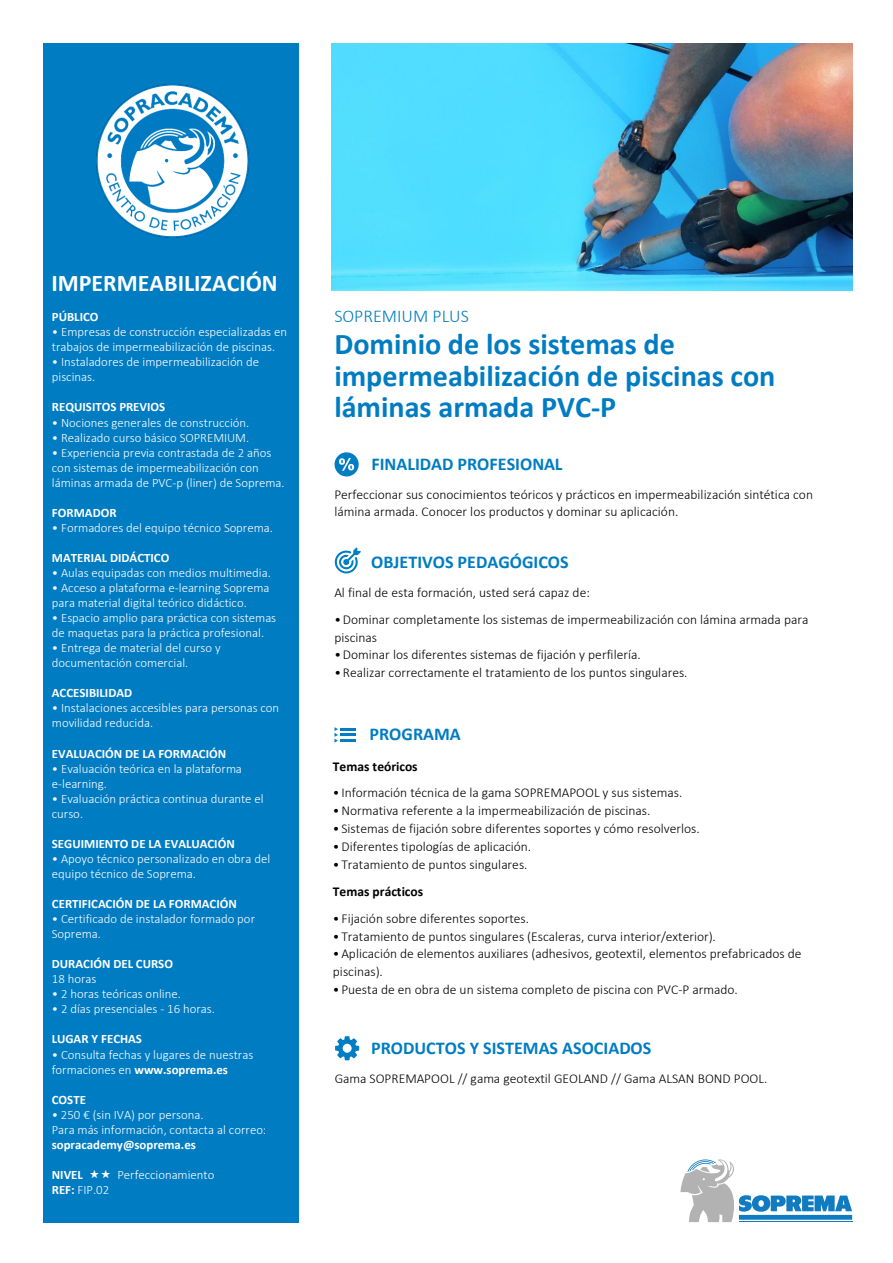
<style>
.page{position:relative;width:893px;height:1263px;background:#fff}
.page>*{position:absolute;margin:0;border:0;box-sizing:border-box;transform-origin:0 0}
.t1{font:700 30.15px/31.7px "Calibri";color:#007cc3}
.t2{font:700 24px "Calibri";color:#fff}
.t3{font:700 18px "Calibri";color:#007cc3}
.t4{font:300 18px "Calibri";color:#007cc3}
.t5{font:300 13.5px/17.9px "Calibri";color:#000}
.t6{font:700 13.5px "Calibri";color:#000}
.t7{font:300 12.75px/15.1px "Calibri";color:#fff}
.t8{font:700 12.75px/15px "Calibri";color:#fff}
.s1{font-weight:300}
.s2{font-weight:700}
</style>
<div class="page">
<div style="left:43px;top:43px;width:256px;height:1179px;background:#007cc3"></div>
<img style="left:96px;top:84px;width:153px;height:154px">
<svg style="left:335px;top:547px;width:26px;height:26px"></svg>
<div style="left:335px;top:452px;width:24px;height:24px;background:#007dc3;border-radius:50%"></div>
<svg style="left:339px;top:458px;width:15px;height:13px"></svg>
<svg style="left:334px;top:727px;width:22px;height:16px"></svg>
<svg style="left:335px;top:1036px;width:24px;height:24px"></svg>
<svg style="left:680px;top:1159px;width:172px;height:63px"></svg>
<img style="left:331px;top:44px;width:521px;height:246px">
<p class="t2" style="left:51px;top:266px;width:228px">IMPERMEABILIZACIÓN</p>
<p class="t8" style="left:52px;top:309px;width:48px">PÚBLICO</p>
<p class="t7" style="left:52px;top:324px;width:237px">• Empresas de construcción especializadas en trabajos de impermeabilización de piscinas.</p>
<p class="t7" style="left:52px;top:354px;width:209px">• Instaladores de impermeabilización de piscinas.</p>
<p class="t8" style="left:52px;top:399px;width:115px">REQUISITOS PREVIOS</p>
<p class="t7" style="left:52px;top:415px;width:199px">• Nociones generales de construcción.</p>
<p class="t7" style="left:52px;top:430px;width:199px">• Realizado curso básico SOPREMIUM.</p>
<p class="t7" style="left:52px;top:445px;width:234px">• Experiencia previa contrastada de 2 años con sistemas de impermeabilización con láminas armada de PVC-p (liner) de Soprema.</p>
<p class="t8" style="left:52px;top:505px;width:66px">FORMADOR</p>
<p class="t7" style="left:52px;top:520px;width:223px">• Formadores del equipo técnico Soprema.</p>
<p class="t8" style="left:52px;top:550px;width:119px">MATERIAL DIDÁCTICO</p>
<p class="t7" style="left:52px;top:565px;width:221px">• Aulas equipadas con medios multimedia.</p>
<p class="t7" style="left:52px;top:580px;width:219px">• Acceso a plataforma e-learning Soprema para material digital teórico didáctico.</p>
<p class="t7" style="left:52px;top:610px;width:226px">• Espacio amplio para práctica con sistemas de maquetas para la práctica profesional.</p>
<p class="t7" style="left:52px;top:640px;width:170px">• Entrega de material del curso y documentación comercial.</p>
<p class="t8" style="left:52px;top:685px;width:82px">ACCESIBILIDAD</p>
<p class="t7" style="left:52px;top:700px;width:229px">• Instalaciones accesibles para personas con movilidad reducida.</p>
<p class="t8" style="left:52px;top:746px;width:176px">EVALUACIÓN DE LA FORMACIÓN</p>
<p class="t7" style="left:52px;top:761px;width:192px">• Evaluación teórica en la plataforma e-learning.</p>
<p class="t7" style="left:52px;top:791px;width:213px">• Evaluación práctica continua durante el curso.</p>
<p class="t8" style="left:52px;top:836px;width:184px">SEGUIMIENTO DE LA EVALUACIÓN</p>
<p class="t7" style="left:52px;top:851px;width:220px">• Apoyo técnico personalizado en obra del equipo técnico de Soprema.</p>
<p class="t8" style="left:52px;top:896px;width:186px">CERTIFICACIÓN DE LA FORMACIÓN</p>
<p class="t7" style="left:52px;top:911px;width:205px">• Certificado de instalador formado por<br>Soprema.</p>
<p class="t8" style="left:52px;top:956px;width:123px">DURACIÓN DEL CURSO<br><span class="s1">18 horas</span></p>
<p class="t7" style="left:52px;top:986px;width:131px">• 2 horas teóricas online.</p>
<p class="t7" style="left:52px;top:1001px;width:165px">• 2 días presenciales - 16 horas.</p>
<p class="t8" style="left:52px;top:1031px;width:92px">LUGAR Y FECHAS</p>
<p class="t7" style="left:52px;top:1047px;width:203px">• Consulta fechas y lugares de nuestras formaciones en <span class="s2">www.soprema.es</span></p>
<p class="t8" style="left:52px;top:1092px;width:36px">COSTE</p>
<p class="t7" style="left:52px;top:1107px;width:216px">• 250 € (sin IVA) por persona.<br>Para más información, contacta al correo: <span class="s2">sopracademy@soprema.es</span></p>
<p class="t8" style="left:52px;top:1167px;width:33px">NIVEL</p>
<p class="t7" style="left:117px;top:1167px;width:99px">Perfeccionamiento</p>
<p class="t7" style="left:52px;top:1182px;width:59px"><span class="s2">REF:</span> FIP.02</p>
<p class="t4" style="left:334px;top:305px;width:136px">SOPREMIUM PLUS</p>
<p class="t1" style="left:334px;top:328px;width:443px">Dominio de los sistemas de impermeabilización de piscinas con láminas armada PVC-P</p>
<p class="t3" style="left:371px;top:451px;width:193px">FINALIDAD PROFESIONAL</p>
<p class="t5" style="left:334px;top:485px;width:480px">Perfeccionar sus conocimientos teóricos y prácticos en impermeabilización sintética con lámina armada. Conocer los productos y dominar su aplicación.</p>
<p class="t3" style="left:371px;top:550px;width:199px">OBJETIVOS PEDAGÓGICOS</p>
<p class="t5" style="left:334px;top:583px;width:257px">Al final de esta formación, usted será capaz de:</p>
<p class="t5" style="left:334px;top:610px;width:476px">•Dominar completamente los sistemas de impermeabilización con lámina armada para piscinas</p>
<p class="t5" style="left:334px;top:646px;width:308px">•Dominar los diferentes sistemas de fijación y perfilería.</p>
<p class="t5" style="left:334px;top:664px;width:355px">•Realizar correctamente el tratamiento de los puntos singulares.</p>
<p class="t3" style="left:370px;top:722px;width:93px">PROGRAMA</p>
<p class="t6" style="left:333px;top:756px;width:86px">Temas teóricos</p>
<p class="t5" style="left:333px;top:784px;width:351px">• Información técnica de la gama SOPREMAPOOL y sus sistemas.</p>
<p class="t5" style="left:333px;top:802px;width:319px">•Normativa referente a la impermeabilización de piscinas.</p>
<p class="t5" style="left:333px;top:820px;width:368px">• Sistemas de fijación sobre diferentes soportes y cómo resolverlos.</p>
<p class="t5" style="left:333px;top:837px;width:200px">•Diferentes tipologías de aplicación.</p>
<p class="t5" style="left:333px;top:851px;width:196px;line-height:26.8px">• Tratamiento de puntos singulares.<br><span class="s2">Temas prácticos</span></p>
<p class="t5" style="left:333px;top:909px;width:198px">• Fijación sobre diferentes soportes.</p>
<p class="t5" style="left:333px;top:927px;width:385px">• Tratamiento de puntos singulares (Escaleras, curva interior/exterior).</p>
<p class="t5" style="left:333px;top:945px;width:470px">•Aplicación de elementos auxiliares (adhesivos, geotextil, elementos prefabricados de piscinas).</p>
<p class="t5" style="left:333px;top:980px;width:406px">• Puesta de en obra de un sistema completo de piscina con PVC-P armado.</p>
<p class="t3" style="left:371px;top:1035px;width:282px">PRODUCTOS Y SISTEMAS ASOCIADOS</p>
<p class="t5" style="left:335px;top:1069px;width:434px">Gama SOPREMAPOOL // gama geotextil GEOLAND // Gama ALSAN BOND POOL.</p>
</div>
